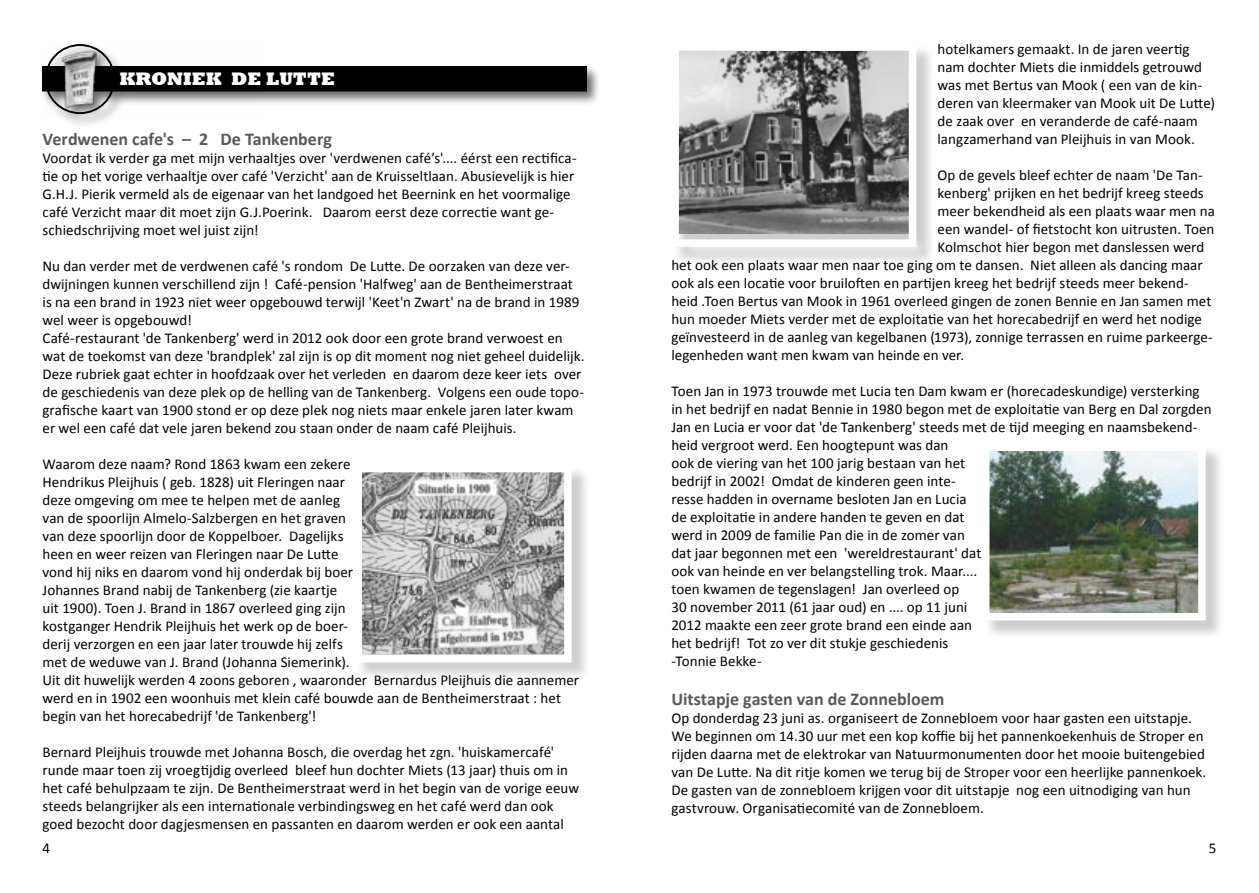
<style>
.page{position:relative;width:1259px;height:893px;background:#fff}
.page>*{position:absolute;margin:0;border:0;box-sizing:border-box;transform-origin:0 0}
.t1{font:800 18.6px "Rockwell";color:#fff}
.t2{font:700 18px "Calibri";color:#58595b}
.t3{font:15px/18px "Calibri";color:#000}
</style>
<div class="page">
<div style="left:41px;top:42px;width:559px;height:86px;background:#000;opacity:.58"></div>
<div style="left:43px;top:67px;width:544px;height:24px;background:#000"></div>
<div style="left:43px;top:66px;width:544px;height:25px;border:1px solid #000"></div>
<img style="left:44px;top:45px;width:218px;height:72px">
<div style="left:357px;top:467px;width:232px;height:213px;background:#000;opacity:.2"></div>
<img style="left:363px;top:474px;width:199px;height:179px">
<div style="left:354px;top:465px;width:217px;height:197px;border:8px solid #fff"></div>
<div style="left:984px;top:446px;width:240px;height:193px;background:#000;opacity:.2"></div>
<img style="left:991px;top:452px;width:205px;height:159px">
<div style="left:982px;top:443px;width:223px;height:177px;border:8px solid #fff"></div>
<div style="left:674px;top:45px;width:261px;height:221px;background:#000;opacity:.2"></div>
<img style="left:680px;top:52px;width:227px;height:181px">
<div style="left:671px;top:43px;width:245px;height:204px;border:8px solid #fff"></div>
<p class="t1" style="left:119px;top:68px;width:217px">KRONIEK DE LUTTE</p>
<p class="t2" style="left:43px;top:128px;width:291px">Verdwenen cafe's – 2 De Tankenberg</p>
<p class="t3" style="left:43px;top:149px;width:535px">Voordat ik verder ga met mijn verhaaltjes over 'verdwenen café’s'.... éérst een rectifica&shy;tie op het vorige verhaaltje over café 'Verzicht' aan de Kruisseltlaan. Abusievelijk is hier G.H.J. Pierik vermeld als de eigenaar van het landgoed het Beernink en het voormalige café Verzicht maar dit moet zijn G.J.Poerink. Daarom eerst deze correctie want ge&shy;schiedschrijving moet wel juist zijn!</p>
<p class="t3" style="left:43px;top:257px;width:543px">Nu dan verder met de verdwenen café 's rondom De Lutte. De oorzaken van deze ver&shy;dwijningen kunnen verschillend zijn ! Café-pension 'Halfweg' aan de Bentheimerstraat is na een brand in 1923 niet weer opgebouwd terwijl 'Keet'n Zwart' na de brand in 1989 wel weer is opgebouwd!<br>Café-restaurant 'de Tankenberg' werd in 2012 ook door een grote brand verwoest en wat de toekomst van deze 'brandplek' zal zijn is op dit moment nog niet geheel duidelijk.<br>Deze rubriek gaat echter in hoofdzaak over het verleden en daarom deze keer iets over de geschiedenis van deze plek op de helling van de Tankenberg. Volgens een oude topo&shy;grafische kaart van 1900 stond er op deze plek nog niets maar enkele jaren later kwam er wel een café dat vele jaren bekend zou staan onder de naam café Pleijhuis.</p>
<p class="t3" style="left:43px;top:455px;width:538px">Waarom deze naam? Rond 1863 kwam een zekere<br>Hendrikus Pleijhuis ( geb. 1828) uit Fleringen naar<br>deze omgeving om mee te helpen met de aanleg<br>van de spoorlijn Almelo-Salzbergen en het graven<br>van deze spoorlijn door de Koppelboer. Dagelijks<br>heen en weer reizen van Fleringen naar De Lutte<br>vond hij niks en daarom vond hij onderdak bij boer<br>Johannes Brand nabij de Tankenberg (zie kaartje<br>uit 1900). Toen J. Brand in 1867 overleed ging zijn<br>kostganger Hendrik Pleijhuis het werk op de boer-<br>derij verzorgen en een jaar later trouwde hij zelfs<br>met de weduwe van J. Brand (Johanna Siemerink).<br>Uit dit huwelijk werden 4 zoons geboren , waaronder Bernardus Pleijhuis die aannemer werd en in 1902 een woonhuis met klein café bouwde aan de Bentheimerstraat : het begin van het horecabedrijf 'de Tankenberg'!</p>
<p class="t3" style="left:43px;top:743px;width:538px">Bernard Pleijhuis trouwde met Johanna Bosch, die overdag het zgn. 'huiskamercafé' runde maar toen zij vroegtijdig overleed bleef hun dochter Miets (13 jaar) thuis om in het café behulpzaam te zijn. De Bentheimerstraat werd in het begin van de vorige eeuw steeds belangrijker als een internationale verbindingsweg en het café werd dan ook goed bezocht door dagjesmensen en passanten en daarom werden er ook een aantal</p>
<p class="t3" style="left:937px;top:40px;width:279px">hotelkamers gemaakt. In de jaren veertig nam dochter Miets die inmiddels getrouwd was met Bertus van Mook ( een van de kin&shy;deren van kleermaker van Mook uit De Lutte) de zaak over en veranderde de café-naam langzamerhand van Pleijhuis in van Mook.</p>
<p class="t3" style="left:937px;top:166px;width:267px">Op de gevels bleef echter de naam 'De Tan-</p>
<p class="t3" style="left:937px;top:184px;width:268px">kenberg' prijken en het bedrijf kreeg steeds</p>
<p class="t3" style="left:937px;top:202px;width:279px">meer bekendheid als een plaats waar men na</p>
<p class="t3" style="left:937px;top:220px;width:278px">een wandel- of fietstocht kon uitrusten. Toen</p>
<p class="t3" style="left:937px;top:238px;width:268px">Kolmschot hier begon met danslessen werd</p>
<p class="t3" style="left:671px;top:256px;width:533px">het ook een plaats waar men naar toe ging om te dansen. Niet alleen als dancing maar</p>
<p class="t3" style="left:671px;top:274px;width:519px">ook als een locatie voor bruiloften en partijen kreeg het bedrijf steeds meer bekend-</p>
<p class="t3" style="left:671px;top:292px;width:541px">heid .Toen Bertus van Mook in 1961 overleed gingen de zonen Bennie en Jan samen met</p>
<p class="t3" style="left:671px;top:310px;width:532px">hun moeder Miets verder met de exploitatie van het horecabedrijf en werd het nodige</p>
<p class="t3" style="left:671px;top:328px;width:543px">geïnvesteerd in de aanleg van kegelbanen (1973), zonnige terrassen en ruime parkeerge-</p>
<p class="t3" style="left:671px;top:346px;width:294px">legenheden want men kwam van heinde en ver.</p>
<p class="t3" style="left:671px;top:382px;width:541px">Toen Jan in 1973 trouwde met Lucia ten Dam kwam er (horecadeskundige) versterking in het bedrijf en nadat Bennie in 1980 begon met de exploitatie van Berg en Dal zorgden Jan en Lucia er voor dat 'de Tankenberg' steeds met de tijd meeging en naamsbekend&shy;heid vergroot werd. Een hoogtepunt was dan<br>ook de viering van het 100 jarig bestaan van het<br>bedrijf in 2002! Omdat de kinderen geen inte-<br>resse hadden in overname besloten Jan en Lucia<br>de exploitatie in andere handen te geven en dat<br>werd in 2009 de familie Pan die in de zomer van<br>dat jaar begonnen met een 'wereldrestaurant' dat<br>ook van heinde en ver belangstelling trok. Maar....<br>toen kwamen de tegenslagen! Jan overleed op<br>30 november 2011 (61 jaar oud) en .... op 11 juni<br>2012 maakte een zeer grote brand een einde aan<br>het bedrijf! Tot zo ver dit stukje geschiedenis<br>-Tonnie Bekke-</p>
<p class="t2" style="left:671px;top:688px;width:275px">Uitstapje gasten van de Zonnebloem</p>
<p class="t3" style="left:671px;top:709px;width:536px">Op donderdag 23 juni as. organiseert de Zonnebloem voor haar gasten een uitstapje.<br>We beginnen om 14.30 uur met een kop koffie bij het pannenkoekenhuis de Stroper en rijden daarna met de elektrokar van Natuurmonumenten door het mooie buitengebied van De Lutte. Na dit ritje komen we terug bij de Stroper voor een heerlijke pannenkoek.<br>De gasten van de zonnebloem krijgen voor dit uitstapje nog een uitnodiging van hun gastvrouw. Organisatiecomité van de Zonnebloem.</p>
<p class="t3" style="left:43px;top:839px;width:9px">4</p>
<p class="t3" style="left:1208px;top:839px;width:9px">5</p>
</div>
